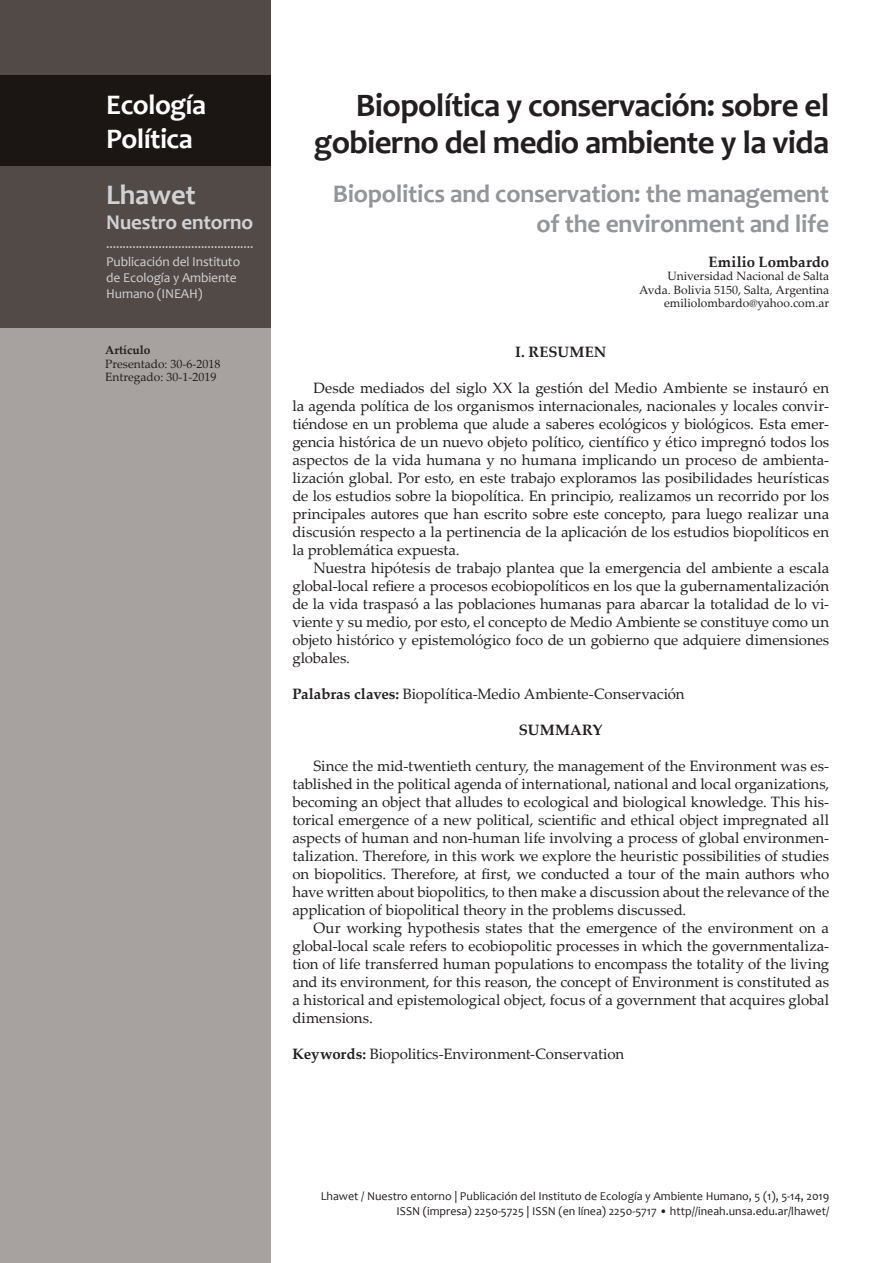
<style>
.page{position:relative;width:893px;height:1263px;background:#fff}
.page>*{position:absolute;margin:0;border:0;box-sizing:border-box;transform-origin:0 0}
.t1{font:700 33px/37.5px "Candara";letter-spacing:-.02em;color:#231f20;text-align:right}
.t2{font:700 28.5px/34.2px "Candara";letter-spacing:-.02em;color:#fff}
.t3{font:700 28.5px "Candara";letter-spacing:-.01em;color:#d1d2d4}
.t4{font:700 25.5px/30px "Candara";letter-spacing:-.01em;color:#939598;text-align:right}
.t5{font:700 21px "Candara";letter-spacing:-.01em;color:#d1d2d4}
.t6{font:15px/18px "Palatino Linotype";letter-spacing:-.005em;color:#231f20;text-align:justify}
.t7{font:700 15px "Palatino Linotype";letter-spacing:.005em;color:#231f20}
.t8{font:13.5px/16.2px "Candara";letter-spacing:-.01em;color:#d1d2d4}
.t9{font:12px/14.4px "Candara";color:#231f20;text-align:right}
.t10{font:12px/13.5px "Palatino Linotype";color:#231f20}
.t11{font:700 12px "Palatino Linotype";color:#231f20}
.s1{font-weight:700}
</style>
<div class="page">
<div style="left:1px;top:0;width:270px;height:1263px;background:#a7a2a0"></div>
<div style="left:1px;top:0;width:270px;height:328px;background:#524a47"></div>
<div style="left:1px;top:76px;width:270px;height:90px;background:#1b1513"></div>
<h2 class="t2" style="left:106px;top:87px;width:101px">Ecología<br>Política</h2>
<h2 class="t3" style="left:106px;top:177px;width:91px">Lhawet</h2>
<h3 class="t5" style="left:106px;top:209px;width:148px">Nuestro entorno</h3>
<p class="t8" style="left:106px;top:253px;width:135px">Publicación del Instituto de Ecología y Ambiente<br>Humano (INEAH)</p>
<p class="t8" style="left:106px;top:235px;width:149px">.............................................</p>
<p class="t11" style="left:105px;top:342px;width:47px">Artículo</p>
<p class="t10" style="left:105px;top:357px;width:117px">Presentado: 30-6-2018<br>Entregado: 30-1-2019</p>
<h1 class="t1" style="left:314px;top:86px;width:516px">Biopolítica y conservación: sobre el gobierno del medio ambiente y la vida</h1>
<h3 class="t4" style="left:333px;top:178px;width:498px">Biopolitics and conservation: the management of the environment and life</h3>
<p class="t7" style="left:709px;top:251px;width:122px">Emilio Lombardo</p>
<p class="t10" style="left:639px;top:269px;width:191px;text-align:right">Universidad Nacional de Salta<br>Avda. Bolivia 5150, Salta, Argentina emiliolombardo@yahoo.com.ar</p>
<p class="t7" style="left:515px;top:341px;width:93px">I. RESUMEN</p>
<p class="t6" style="left:292px;top:378px;width:538px;text-indent:21px">Desde mediados del siglo XX la gestión del Medio Ambiente se instauró en la agenda política de los organismos internacionales, nacionales y locales convir&shy;tiéndose en un problema que alude a saberes ecológicos y biológicos. Esta emer&shy;gencia histórica de un nuevo objeto político, científico y ético impregnó todos los aspectos de la vida humana y no humana implicando un proceso de ambienta&shy;lización global. Por esto, en este trabajo exploramos las posibilidades heurísticas de los estudios sobre la biopolítica. En principio, realizamos un recorrido por los principales autores que han escrito sobre este concepto, para luego realizar una discusión respecto a la pertinencia de la aplicación de los estudios biopolíticos en la problemática expuesta.</p>
<p class="t6" style="left:292px;top:558px;width:538px;text-indent:21px">Nuestra hipótesis de trabajo plantea que la emergencia del ambiente a escala global-local refiere a procesos ecobiopolíticos en los que la gubernamentalización de la vida traspasó a las poblaciones humanas para abarcar la totalidad de lo vi&shy;viente y su medio, por esto, el concepto de Medio Ambiente se constituye como un objeto histórico y epistemológico foco de un gobierno que adquiere dimensiones globales.</p>
<p class="t6" style="left:292px;top:684px;width:394px"><span class="s1">Palabras claves:</span> Biopolítica-Medio Ambiente-Conservación</p>
<p class="t7" style="left:519px;top:719px;width:85px">SUMMARY</p>
<p class="t6" style="left:292px;top:756px;width:538px;text-indent:21px">Since the mid-twentieth century, the management of the Environment was es&shy;tablished in the political agenda of international, national and local organizations, becoming an object that alludes to ecological and biological knowledge. This his&shy;torical emergence of a new political, scientific and ethical object impregnated all aspects of human and non-human life involving a process of global environmen&shy;talization. Therefore, in this work we explore the heuristic possibilities of studies on biopolitics. Therefore, at first, we conducted a tour of the main authors who have written about biopolitics, to then make a discussion about the relevance of the application of biopolitical theory in the problems discussed.</p>
<p class="t6" style="left:292px;top:918px;width:538px;text-indent:21px">Our working hypothesis states that the emergence of the environment on a global-local scale refers to ecobiopolitic processes in which the governmentaliza&shy;tion of life transferred human populations to encompass the totality of the living and its environment, for this reason, the concept of Environment is constituted as a historical and epistemological object, focus of a government that acquires global dimensions.</p>
<p class="t6" style="left:292px;top:1044px;width:333px"><span class="s1">Keywords:</span> Biopolitics-Environment-Conservation</p>
<p class="t9" style="left:321px;top:1189px;width:510px">Lhawet / Nuestro entorno | Publicación del Instituto de Ecología y Ambiente Humano, 5 (1), 5-14, 2019<br>ISSN (impresa) 2250-5725 | ISSN (en línea) 2250-5717 • http//ineah.unsa.edu.ar/lhawet/</p>
</div>
